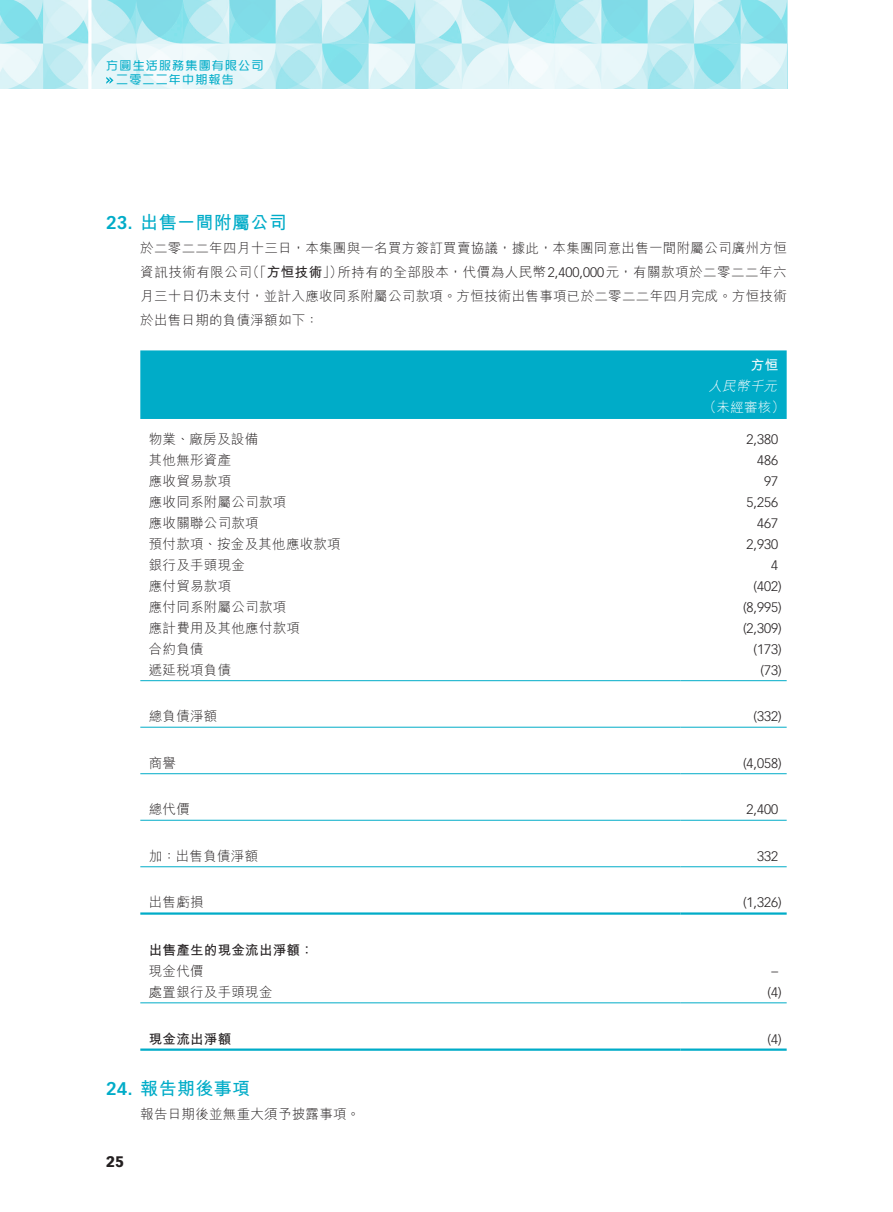
<style>
.page{position:relative;width:893px;height:1212px;background:#fff}
.page>*{position:absolute;margin:0;border:0;box-sizing:border-box;transform-origin:0 0}
.t1{font:700 18px "M Hei HK";letter-spacing:.02em;color:#00acc8}
.t2{font:900 15px "Vectora LT Std";color:#231f20}
.t3{font:300 13.5px/24px "M Hei HK";letter-spacing:.02em;color:#231f20;text-align:right}
.t4{font:300 13.5px "Vectora LT Std";color:#231f20}
.t5{font:700 13.5px "M Hei HK";letter-spacing:.02em;color:#231f20}
.t6{font:300 13.5px "M Hei HK";color:#fff}
.t7{font:italic 300 13.5px "M Hei HK";color:#fff}
.t8{font:700 13.5px "M Hei HK";color:#fff}
.t9{font:500 12px/13.5px "MJ Ngai HK";letter-spacing:.1em;color:#00acc8}
.s1{font-family:"Vectora LT Std"}
.s2{font-weight:700}
</style>
<div class="page">
<img style="left:0;top:0;width:787px;height:89px">
<svg style="left:106px;top:77px;width:7px;height:7px"></svg>
<div style="left:140px;top:350px;width:647px;height:69px;background:#00acc8"></div>
<hr style="left:140px;top:680px;width:540px;height:1px;background:#00acc8">
<hr style="left:680px;top:680px;width:107px;height:1px;background:#00acc8">
<hr style="left:140px;top:727px;width:540px;height:1px;background:#00acc8">
<hr style="left:680px;top:727px;width:107px;height:1px;background:#00acc8">
<hr style="left:140px;top:773px;width:540px;height:1px;background:#00acc8">
<hr style="left:680px;top:773px;width:107px;height:1px;background:#00acc8">
<hr style="left:140px;top:820px;width:540px;height:1px;background:#00acc8">
<hr style="left:680px;top:820px;width:107px;height:1px;background:#00acc8">
<hr style="left:140px;top:866px;width:540px;height:1px;background:#00acc8">
<hr style="left:680px;top:866px;width:107px;height:1px;background:#00acc8">
<hr style="left:140px;top:912px;width:540px;height:3px;background:#00acc8">
<hr style="left:680px;top:912px;width:107px;height:3px;background:#00acc8">
<hr style="left:140px;top:1002px;width:540px;height:1px;background:#00acc8">
<hr style="left:680px;top:1002px;width:107px;height:1px;background:#00acc8">
<hr style="left:140px;top:1048px;width:540px;height:3px;background:#00acc8">
<hr style="left:680px;top:1048px;width:107px;height:3px;background:#00acc8">
<p class="t9" style="left:116px;top:59px;width:149px;text-indent:-10px">方圓生活服務集團有限公司二零二二年中期報告</p>
<h1 class="t1" style="left:106px;top:209px;width:182px"><span class="s1">23.</span> 出售一間附屬公司</h1>
<p class="t3" style="left:140px;top:236px;width:648px">於二零二二年四月十三日，本集團與一名買方簽訂買賣協議，據此，本集團同意出售一間附屬公司廣州方恒所持有的全部股本，代價為人民幣<span class="s1">2,400,000</span>元，有關款項於二零二二年六</p>
<p class="t3" style="left:246px;top:260px;width:98px">（「<span class="s2">方恒技術</span>」）</p>
<p class="t3" style="left:140px;top:260px;width:648px;text-align:left">資訊技術有限公司<br>月三十日仍未支付，並計入應收同系附屬公司款項。方恒技術出售事項已於二零二二年四月完成。方恒技術於出售日期的負債淨額如下：</p>
<p class="t8" style="left:751px;top:355px;width:29px">方恒</p>
<p class="t7" style="left:708px;top:379px;width:73px">人民幣千元</p>
<p class="t6" style="left:703px;top:400px;width:83px">（未經審核(</p>
<p class="t4" style="left:747px;top:431px;width:33px">2,380</p>
<p class="t3" style="left:149px;top:427px;width:111px">物業、廠房及設備</p>
<p class="t3" style="left:149px;top:448px;width:84px">其他無形資產</p>
<p class="t4" style="left:757px;top:452px;width:23px">486</p>
<p class="t3" style="left:149px;top:469px;width:84px">應收貿易款項</p>
<p class="t4" style="left:764px;top:473px;width:16px">97</p>
<p class="t3" style="left:149px;top:490px;width:139px">應收同系附屬公司款項</p>
<p class="t4" style="left:747px;top:494px;width:33px">5,256</p>
<p class="t3" style="left:149px;top:511px;width:111px">應收關聯公司款項</p>
<p class="t4" style="left:757px;top:515px;width:23px">467</p>
<p class="t3" style="left:149px;top:532px;width:193px">預付款項、按金及其他應收款項</p>
<p class="t4" style="left:747px;top:536px;width:33px">2,930</p>
<p class="t3" style="left:149px;top:553px;width:98px">銀行及手頭現金</p>
<p class="t4" style="left:771px;top:557px;width:9px">4</p>
<p class="t3" style="left:149px;top:574px;width:84px">應付貿易款項</p>
<p class="t4" style="left:754px;top:578px;width:30px">)402(</p>
<p class="t3" style="left:149px;top:595px;width:139px">應付同系附屬公司款項</p>
<p class="t4" style="left:743px;top:599px;width:40px">)8,995(</p>
<p class="t3" style="left:149px;top:616px;width:153px">應計費用及其他應付款項</p>
<p class="t4" style="left:743px;top:620px;width:40px">)2,309(</p>
<p class="t3" style="left:149px;top:637px;width:56px">合約負債</p>
<p class="t4" style="left:754px;top:641px;width:30px">)173(</p>
<p class="t3" style="left:149px;top:658px;width:84px">遞延稅項負債</p>
<p class="t4" style="left:761px;top:662px;width:23px">)73(</p>
<p class="t3" style="left:149px;top:704px;width:70px">總負債淨額</p>
<p class="t4" style="left:754px;top:709px;width:30px">)332(</p>
<p class="t3" style="left:149px;top:751px;width:29px">商譽</p>
<p class="t4" style="left:743px;top:755px;width:40px">)4,058(</p>
<p class="t3" style="left:149px;top:797px;width:43px">總代價</p>
<p class="t4" style="left:747px;top:802px;width:33px">2,400</p>
<p class="t3" style="left:149px;top:844px;width:111px">加：出售負債淨額</p>
<p class="t4" style="left:757px;top:848px;width:23px">332</p>
<p class="t3" style="left:149px;top:890px;width:56px">出售虧損</p>
<p class="t5" style="left:149px;top:940px;width:166px">出售產生的現金流出淨額：</p>
<p class="t4" style="left:743px;top:895px;width:40px">)1,326(</p>
<p class="t3" style="left:149px;top:959px;width:56px">現金代價</p>
<p class="t4" style="left:771px;top:963px;width:8px">–</p>
<p class="t3" style="left:149px;top:980px;width:125px">處置銀行及手頭現金</p>
<p class="t4" style="left:768px;top:984px;width:16px">(4)</p>
<p class="t5" style="left:149px;top:1029px;width:84px">現金流出淨額</p>
<h1 class="t1" style="left:106px;top:1075px;width:145px"><span class="s1">24.</span> 報告期後事項</h1>
<p class="t3" style="left:140px;top:1102px;width:221px">報告日期後並無重大須予披露事項。</p>
<p class="t4" style="left:768px;top:1031px;width:16px">(4)</p>
<p class="t2" style="left:106px;top:1152px;width:19px">25</p>
</div>
